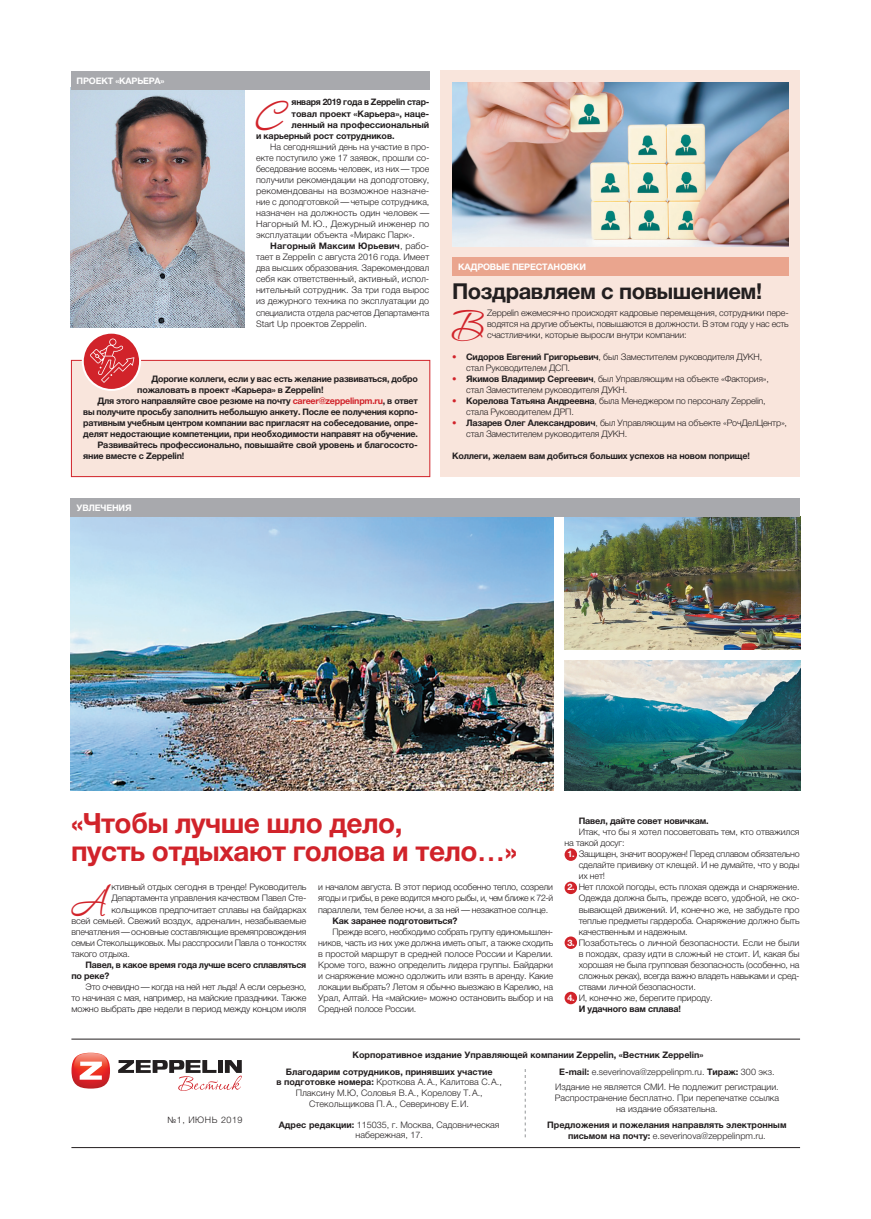
<style>
.page{position:relative;width:871px;height:1219px;background:#fff}
.page>*{position:absolute;margin:0;border:0;box-sizing:border-box;transform-origin:0 0}
.t1{font:49.9px "Corinthia";color:#d1232a}
.t2{font:700 28px/28px "Helvetica Neue LTCYR";letter-spacing:-.02em;color:#d1232a}
.t3{font:700 22px "Helvetica Neue LTCYR";letter-spacing:-.02em;color:#231f20}
.t4{font:300 9px/11.1px "Helvetica Neue LTCYR";letter-spacing:-.02em;color:#231f20;text-align:justify}
.t5{font:700 9px/11.1px "Helvetica Neue LTCYR";letter-spacing:-.02em;color:#231f20}
.t6{font:300 9px/10.8px "Helvetica Neue LTCYR";color:#231f20;text-align:center}
.t7{font:700 9px/16.5px "Helvetica Neue LTCYR";color:#231f20}
.t8{font:700 9px "Helvetica Neue LTCYR";letter-spacing:-.02em;color:#fff}
.t9{font:300 9px "Helvetica Neue LTCYR";letter-spacing:.06em;color:#231f20}
.s1{font-weight:700}
.s2{color:#d1232a}
.s3{font-family:"Helvetica Neue Cyr";font-weight:700;color:#d1232a}
.s4{font-weight:700;color:#fff}
.s5{font-weight:300}
</style>
<div class="page">
<div style="left:564px;top:848px;width:13px;height:13px;background:#d1232a;border-radius:50%"></div>
<div style="left:564px;top:882px;width:13px;height:12px;background:#d1232a;border-radius:50%"></div>
<div style="left:564px;top:936px;width:13px;height:13px;background:#d1232a;border-radius:50%"></div>
<div style="left:564px;top:992px;width:13px;height:12px;background:#d1232a;border-radius:50%"></div>
<img style="left:564px;top:661px;width:235px;height:130px">
<div style="left:440px;top:71px;width:359px;height:406px;background:#f9e5dc"></div>
<img style="left:71px;top:89px;width:173px;height:238px">
<img style="left:452px;top:82px;width:336px;height:164px">
<img style="left:71px;top:517px;width:482px;height:274px">
<img style="left:564px;top:517px;width:235px;height:133px">
<img style="left:71px;top:1053px;width:39px;height:36px">
<svg style="left:80px;top:1062px;width:22px;height:18px"></svg>
<svg style="left:118px;top:1060px;width:124px;height:31px"></svg>
<div style="left:452px;top:257px;width:336px;height:19px;background:#eaa58e"></div>
<hr style="left:71px;top:1039px;width:728px;height:1px;background:#231f20">
<hr style="left:71px;top:1147px;width:728px;height:1px;background:#231f20">
<div style="left:71px;top:360px;width:358px;height:117px;background:#f9e5dc"></div>
<div style="left:71px;top:360px;width:359px;height:117px;border:1px solid #d1232a"></div>
<svg style="left:83px;top:333px;width:57px;height:57px"></svg>
<div style="left:82px;top:332px;width:59px;height:59px;border:2px solid #fff;border-radius:50%"></div>
<svg style="left:90px;top:339px;width:44px;height:44px;background:#d74248"></svg>
<svg style="left:524px;top:1069px;width:1px;height:68px"></svg>
<div style="left:71px;top:499px;width:728px;height:18px;background:#a8a9ad"></div>
<div style="left:71px;top:71px;width:358px;height:18px;background:#a8a9ad"></div>
<p class="t8" style="left:77px;top:75px;width:89px">ПРОЕКТ «КАРЬЕРА»</p>
<h1 class="t1" style="left:256px;top:90px;width:27px">С</h1>
<p class="t5" style="left:291px;top:97px;width:139px">января 2019 года в Zeppelin стар-</p>
<p class="t5" style="left:291px;top:108px;width:139px">товал проект «Карьера», наце-</p>
<p class="t5" style="left:291px;top:119px;width:139px">ленный на профессиональный</p>
<p class="t5" style="left:256px;top:130px;width:140px">и карьерный рост сотрудников.</p>
<p class="t4" style="left:256px;top:141px;width:175px;text-indent:14px">На сегодняшний день на участие в про&shy;екте поступило уже 17 заявок, прошли со&shy;беседование восемь человек, из них — трое получили рекомендации на доподготовку, рекомендованы на возможное назначе&shy;ние с доподготовкой — четыре сотрудника, назначен на должность один человек — Нагорный М.Ю., Дежурный инженер по эксплуатации объекта «Миракс Парк».</p>
<p class="t4" style="left:256px;top:240px;width:175px;text-indent:14px"><span class="s1">Нагорный Максим Юрьевич</span>, рабо&shy;тает в Zeppelin с августа 2016 года. Имеет два высших образования. Зарекомендовал себя как ответственный, активный, испол&shy;нительный сотрудник. За три года вырос из дежурного техника по эксплуатации до специалиста отдела расчетов Департамента Start Up проектов Zeppelin.</p>
<p class="t5" style="left:151px;top:373px;width:268px">Дорогие коллеги, если у вас есть желание развиваться, добро</p>
<p class="t5" style="left:137px;top:384px;width:188px">пожаловать в проект «Карьера» в Zeppelin!</p>
<p class="t5" style="left:97px;top:395px;width:322px">Для этого направляйте свое резюме на почту <span class="s2">career@zeppelinpm.ru</span>, в ответ</p>
<p class="t5" style="left:83px;top:406px;width:336px">вы получите просьбу заполнить небольшую анкету. После ее получения корпо-</p>
<p class="t5" style="left:83px;top:417px;width:336px">ративным учебным центром компании вас пригласят на собеседование, опре-</p>
<p class="t5" style="left:83px;top:428px;width:336px">делят недостающие компетенции, при необходимости направят на обучение.</p>
<p class="t5" style="left:97px;top:439px;width:322px">Развивайтесь профессионально, повышайте свой уровень и благососто-</p>
<p class="t5" style="left:83px;top:450px;width:103px">яние вместе с Zeppelin!</p>
<p class="t8" style="left:77px;top:503px;width:56px">УВЛЕЧЕНИЯ</p>
<p class="t8" style="left:458px;top:262px;width:129px">КАДРОВЫЕ ПЕРЕСТАНОВКИ</p>
<h3 class="t3" style="left:452px;top:278px;width:311px">Поздравляем с повышением!</h3>
<h1 class="t1" style="left:452px;top:300px;width:33px">В</h1>
<p class="t4" style="left:487px;top:307px;width:303px">Zeppelin ежемесячно происходят кадровые перемещения, сотрудники пере&shy;водятся на другие объекты, повышаются в должности. В этом году у нас есть счастливчики, которые выросли внутри компании:</p>
<p class="t4" style="left:466px;top:351px;width:297px;text-indent:-14px"><span class="s3">•</span> <span class="s1">Сидоров Евгений Григорьевич</span>, был Заместителем руководителя ДУКН, стал Руководителем ДСП.</p>
<p class="t4" style="left:466px;top:373px;width:304px;text-indent:-14px"><span class="s3">•</span> <span class="s1">Якимов Владимир Сергеевич</span>, был Управляющим на объекте «Фактория», стал Заместителем руководителя ДУКН.</p>
<p class="t4" style="left:466px;top:395px;width:301px;text-indent:-14px"><span class="s3">•</span> <span class="s1">Корелова Татьяна Андреевна</span>, была Менеджером по персоналу Zeppelin, стала Руководителем ДРП.</p>
<p class="t4" style="left:466px;top:417px;width:322px;text-indent:-14px"><span class="s3">•</span> <span class="s1">Лазарев Олег Александрович</span>, был Управляющим на объекте «РочДелЦентр», стал Заместителем руководителя ДУКН.</p>
<p class="t5" style="left:452px;top:450px;width:299px">Коллеги, желаем вам добиться больших успехов на новом поприще!</p>
<h2 class="t2" style="left:71px;top:809px;width:447px">«Чтобы лучше шло дело,<br>пусть отдыхают голова и тело…»</h2>
<p class="t5" style="left:578px;top:815px;width:131px">Павел, дайте совет новичкам.</p>
<p class="t4" style="left:564px;top:826px;width:236px;text-indent:14px">Итак, что бы я хотел посоветовать тем, кто отважился на такой досуг:</p>
<p class="t4" style="left:578px;top:848px;width:222px;text-indent:-11px"><span class="s4">1.</span> Защищен, значит вооружен! Перед сплавом обязательно сделайте прививку от клещей. И не думайте, что у воды их нет!</p>
<p class="t4" style="left:578px;top:882px;width:222px;text-indent:-11px"><span class="s4">2.</span> Нет плохой погоды, есть плохая одежда и снаряжение.<br>Одежда должна быть, прежде всего, удобной, не ско&shy;вывающей движений. И, конечно же, не забудьте про теплые предметы гардероба. Снаряжение должно быть качественным и надежным.</p>
<p class="t4" style="left:578px;top:937px;width:222px;text-indent:-11px"><span class="s4">3.</span> Позаботьтесь о личной безопасности. Если не были в походах, сразу идти в сложный не стоит. И, какая бы хорошая не была групповая безопасность (особенно, на сложных реках), всегда важно владеть навыками и сред&shy;ствами личной безопасности.</p>
<p class="t4" style="left:578px;top:992px;width:135px;text-indent:-11px"><span class="s4">4.</span> И, конечно же, берегите природу.<br><span class="s1">И удачного вам сплава!</span></p>
<p class="t7" style="left:285px;top:1047px;width:419px;text-indent:67px">Корпоративное издание Управляющей компании Zeppelin, «Вестник Zeppelin»<br>Благодарим сотрудников, принявших участие</p>
<p class="t6" style="left:276px;top:1077px;width:227px"><span class="s1">в подготовке номера:</span> Кроткова А.А., Калитова С.А.,<br>Плаксину М.Ю, Соловья В.А., Корелову Т.А.,<br>Стекольщикова П.А., Северинову Е.И.</p>
<p class="t6" style="left:279px;top:1119px;width:222px"><span class="s1">Адрес редакции:</span> 115035, г. Москва, Садовническая набережная, 17.</p>
<h1 class="t1" style="left:71px;top:875px;width:39px">А</h1>
<p class="t4" style="left:111px;top:882px;width:196px">ктивный отдых сегодня в тренде! Руководитель</p>
<p class="t4" style="left:318px;top:882px;width:236px">и началом августа. В этот период особенно тепло, созрели ягоды и грибы, в реке водится много рыбы, и, чем ближе к 72-й параллели, тем белее ночи, а за ней — незакатное солнце.</p>
<p class="t5" style="left:332px;top:915px;width:126px">Как заранее подготовиться?</p>
<p class="t4" style="left:318px;top:926px;width:236px;text-indent:14px">Прежде всего, необходимо собрать группу единомышлен&shy;ников, часть из них уже должна иметь опыт, а также сходить в простой маршрут в средней полосе России и Карелии.<br>Кроме того, важно определить лидера группы. Байдарки и снаряжение можно одолжить или взять в аренду. Какие локации выбрать? Летом я обычно выезжаю в Карелию, на Урал, Алтай. На «майские» можно остановить выбор и на Средней полосе России.</p>
<p class="t4" style="left:111px;top:893px;width:196px">Департамента управления качеством Павел Сте-</p>
<p class="t4" style="left:111px;top:904px;width:196px">кольщиков предпочитает сплавы на байдарках</p>
<p class="t4" style="left:71px;top:915px;width:236px">всей семьей. Свежий воздух, адреналин, незабываемые</p>
<p class="t4" style="left:71px;top:926px;width:236px">впечатления — основные составляющие времяпровождения</p>
<p class="t4" style="left:71px;top:937px;width:236px">семьи Стекольщиковых. Мы расспросили Павла о тонкостях</p>
<p class="t4" style="left:71px;top:948px;width:60px">такого отдыха.</p>
<p class="t5" style="left:71px;top:959px;width:236px;text-indent:14px">Павел, в какое время года лучше всего сплавляться по реке?</p>
<p class="t4" style="left:71px;top:981px;width:236px;text-indent:14px">Это очевидно — когда на ней нет льда! А если серьезно, то начиная с мая, например, на майские праздники. Также можно выбрать две недели в период между концом июля</p>
<p class="t6" style="left:555px;top:1063px;width:225px;line-height:15.9px"><span class="s1">E-mail:</span> e.severinova@zeppelinpm.ru. <span class="s1">Тираж:</span> 300 экз.<br>Издание не является СМИ. Не подлежит регистрации.</p>
<p class="t6" style="left:554px;top:1093px;width:226px">Распространение бесплатно. При перепечатке ссылка на издание обязательна.</p>
<p class="t7" style="left:547px;top:1119px;width:240px;line-height:10.8px;text-align:center">Предложения и пожелания направлять электронным письмом на почту: <span class="s5">e.severinova@zeppelinpm.ru.</span></p>
<p class="t9" style="left:167px;top:1115px;width:77px">№1, ИЮНЬ 2019</p>
</div>
